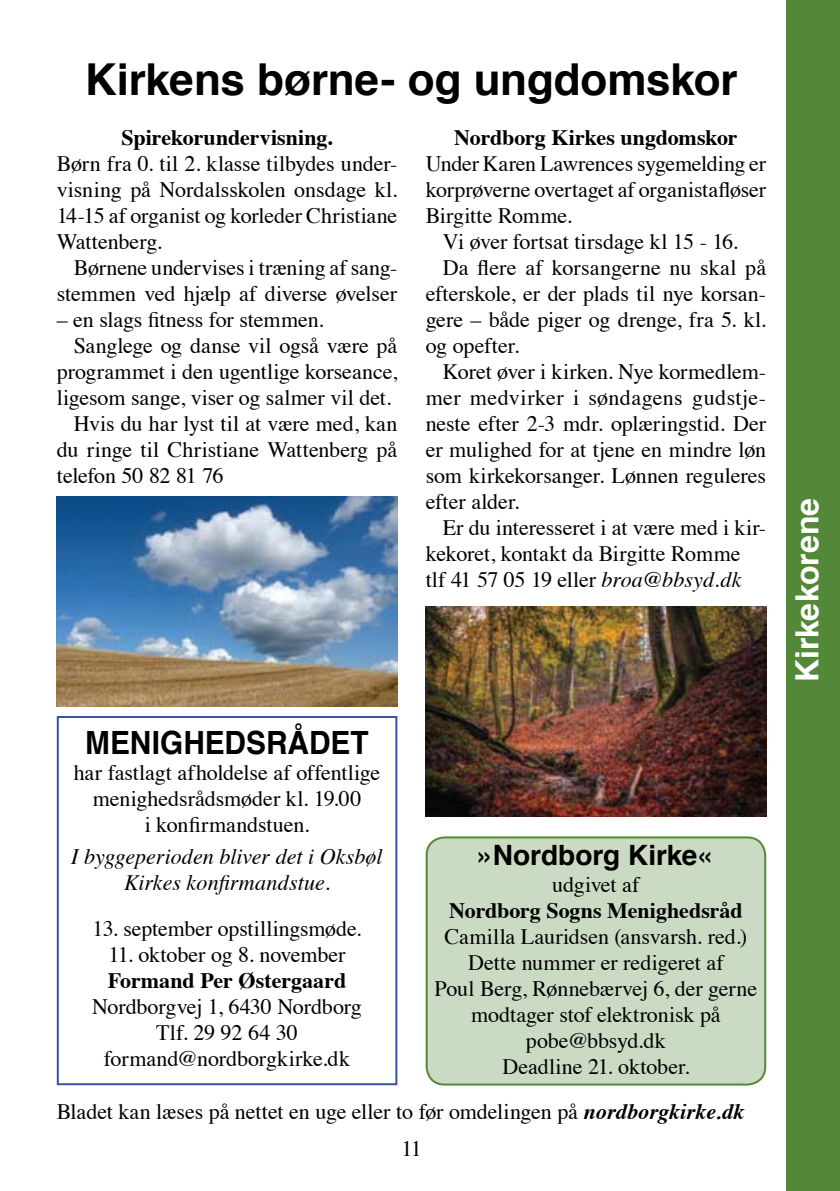
<style>
.page{position:relative;width:840px;height:1191px;background:#fff}
.page>*{position:absolute;margin:0;border:0;box-sizing:border-box;transform-origin:0 0}
.t1{font:700 44px "Helvetica";letter-spacing:-.005em;color:#000}
.t2{font:700 32px "Helvetica";color:#000;scale:.93 1}
.t3{font:700 32px "Helvetica";color:#fff}
.t4{font:700 28px "Helvetica";color:#000}
.t5{font:22px/26px "Times";letter-spacing:-.005em;color:#000;text-align:center}
.t6{font:700 22px "Times";letter-spacing:-.005em;color:#000}
.t7{font:italic 22px/26px "Times";letter-spacing:.005em;color:#000;text-align:center}
.t8{font:22px "Times";letter-spacing:.02em;color:#000}
.s1{font-style:italic}
.s2{font-weight:700;font-style:italic}
</style>
<div class="page">
<div style="left:785px;top:0;width:54px;height:1191px;background:#538838"></div>
<div style="left:426px;top:837px;width:338px;height:247px;background:#cbdbc3;border-radius:18px"></div>
<div style="left:425px;top:836px;width:340px;height:249px;border:2px solid #538838;border-radius:18px"></div>
<div style="left:57px;top:716px;width:340px;height:369px;background:#fff;border:2px solid #3953a4"></div>
<img style="left:425px;top:607px;width:340px;height:209px">
<img style="left:57px;top:497px;width:340px;height:209px">
<h1 class="t1" style="left:85px;top:44px;width:653px">Kirkens børne- og ungdomskor</h1>
<p class="t6" style="left:121px;top:116px;width:212px">Spirekorundervisning.</p>
<p class="t5" style="left:57px;top:148px;width:342px;text-align:justify">Børn fra 0. til 2. klasse tilbydes under&shy;visning på Nordalsskolen onsdage kl.<br>14-15 af organist og korleder Christiane Wattenberg.</p>
<p class="t5" style="left:57px;top:252px;width:342px;text-align:right">Børnene undervises i træning af sang&shy;stemmen ved hjælp af diverse øvelser</p>
<p class="t5" style="left:57px;top:304px;width:268px">– en slags fitness for stemmen.</p>
<p class="t5" style="left:74px;top:330px;width:325px">Sanglege og danse vil også være på</p>
<p class="t5" style="left:57px;top:356px;width:342px">programmet i den ugentlige korseance,</p>
<p class="t5" style="left:57px;top:382px;width:336px">ligesom sange, viser og salmer vil det.</p>
<p class="t5" style="left:74px;top:408px;width:325px">Hvis du har lyst til at være med, kan</p>
<p class="t5" style="left:57px;top:434px;width:342px">du ringe til Christiane Wattenberg på</p>
<p class="t5" style="left:57px;top:460px;width:168px">telefon 50 82 81 76</p>
<p class="t6" style="left:454px;top:116px;width:285px">Nordborg Kirkes ungdomskor</p>
<p class="t5" style="left:425px;top:148px;width:342px;text-align:justify">Under Karen Lawrences sygemelding er korprøverne overtaget af organistafløser Birgitte Romme.</p>
<p class="t5" style="left:442px;top:226px;width:297px">Vi øver fortsat tirsdage kl 15 - 16.</p>
<p class="t5" style="left:442px;top:252px;width:325px">Da flere af korsangerne nu skal på</p>
<p class="t5" style="left:425px;top:278px;width:342px">efterskole, er der plads til nye korsan-</p>
<p class="t5" style="left:425px;top:304px;width:342px">gere – både piger og drenge, fra 5. kl.</p>
<p class="t5" style="left:425px;top:330px;width:95px">og opefter.</p>
<p class="t5" style="left:442px;top:356px;width:325px">Koret øver i kirken. Nye kormedlem-</p>
<p class="t8" style="left:425px;top:377px;width:342px">mer medvirker i søndagens gudstje-</p>
<p class="t5" style="left:425px;top:408px;width:342px">neste efter 2-3 mdr. oplæringstid. Der</p>
<p class="t5" style="left:425px;top:434px;width:342px">er mulighed for at tjene en mindre løn</p>
<p class="t5" style="left:425px;top:460px;width:342px">som kirkekorsanger. Lønnen reguleres</p>
<p class="t5" style="left:425px;top:486px;width:95px">efter alder.</p>
<p class="t5" style="left:442px;top:512px;width:325px">Er du interesseret i at være med i kir-</p>
<p class="t5" style="left:425px;top:538px;width:316px">kekoret, kontakt da Birgitte Romme</p>
<p class="t5" style="left:425px;top:564px;width:317px">tlf 41 57 05 19 eller <span class="s1">broa@bbsyd.dk</span></p>
<h2 class="t2" style="left:85px;top:717px;width:306px">MENIGHEDSRÅDET</h2>
<p class="t5" style="left:74px;top:758px;width:308px">har fastlagt afholdelse af offentlige menighedsrådsmøder kl. 19.00<br>i konfirmandstuen.</p>
<p class="t7" style="left:71px;top:842px;width:313px">I byggeperioden bliver det i Oksbøl<br>Kirkes konfirmandstue.</p>
<p class="t5" style="left:93px;top:914px;width:270px">13. september opstillingsmøde.</p>
<p class="t5" style="left:108px;top:940px;width:238px">11. oktober og 8. november</p>
<p class="t6" style="left:108px;top:960px;width:240px">Formand Per Østergaard</p>
<p class="t5" style="left:92px;top:992px;width:271px">Nordborgvej 1, 6430 Nordborg<br>Tlf. 29 92 64 30 formand@nordborgkirke.dk</p>
<p class="t4" style="left:478px;top:833px;width:235px">»Nordborg Kirke«</p>
<p class="t5" style="left:552px;top:869px;width:89px">udgivet af</p>
<p class="t6" style="left:449px;top:889px;width:295px">Nordborg Sogns Menighedsråd</p>
<p class="t5" style="left:434px;top:921px;width:324px">Camilla Lauridsen (ansvarsh. red.)<br>Dette nummer er redigeret af<br>Poul Berg, Rønnebærvej 6, der gerne modtager stof elektronisk på pobe@bbsyd.dk<br>Deadline 21. oktober.</p>
<p class="t5" style="left:57px;top:1097px;width:688px">Bladet kan læses på nettet en uge eller to før omdelingen på <span class="s2">nordborgkirke.dk</span></p>
<p class="t5" style="left:401px;top:1134px;width:22px">11</p>
<h2 class="t3" style="left:781px;top:682px;width:185px;rotate:-90deg">Kirkekorene</h2>
</div>
